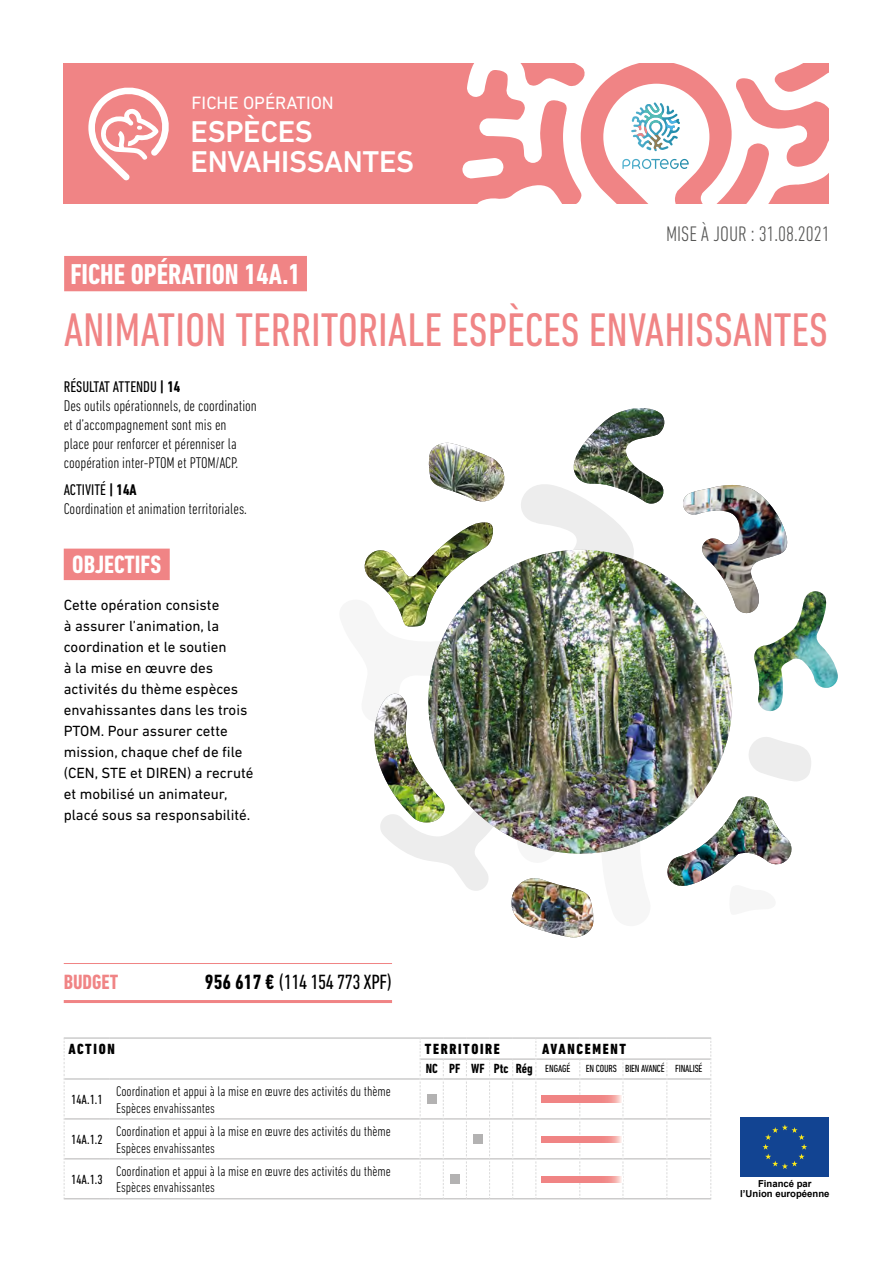
<style>
.page{position:relative;width:893px;height:1263px;background:#fff}
.page>*{position:absolute;margin:0;border:0;box-sizing:border-box;transform-origin:0 0}
.t1{font:condensed 48px "DIN Next LT Pro";color:#f08485}
.t2{font:500 30.6px/30px "DIN Next LT Pro";letter-spacing:-.01em;color:#fff}
.t3{font:700 condensed 29.25px "DIN Next LT Pro";color:#fff}
.t4{font:700 condensed 25.5px "DIN Next LT Pro";color:#fff}
.t5{font:300 condensed 21.45px "DIN Next LT Pro";color:#575756}
.t6{font:condensed 21px "DIN Next LT Pro";letter-spacing:-.02em;color:#000}
.t7{font:700 condensed 21px "DIN Next LT Pro";color:#f08485}
.t8{font:18.15px "DIN Next LT Pro";color:#fff}
.t9{font:300 condensed 15.75px/18.9px "DIN Next LT Pro";color:#000}
.t10{font:15px/21px "DIN Next LT Pro";color:#000}
.t11{font:800 condensed 15px "DIN Next LT Pro";letter-spacing:.11em;color:#000}
.t12{font:300 condensed 14.25px/16.5px "DIN Next LT Pro";color:#000}
.t13{font:condensed 13.5px "DIN Next LT Pro";color:#000}
.t14{font:700 condensed 13.5px "DIN Next LT Pro";color:#000}
.t15{font:condensed 10.5px "DIN Next LT Pro";letter-spacing:-.02em;color:#000}
.t16{font:700 9.6px/9.6px "Arial";color:#000;text-align:center}
.s1{font-weight:400}
.s2{font-weight:700}
.s3{font-weight:400;font-size:10.5px}
</style>
<div class="page">
<div style="left:64px;top:256px;width:243px;height:35px;background:#f08485"></div>
<div style="left:741px;top:1117px;width:88px;height:59px;background:#124492"></div>
<svg style="left:763px;top:1124px;width:44px;height:45px"></svg>
<div style="left:64px;top:64px;width:765px;height:140px;background:#f08485"></div>
<svg style="left:462px;top:64px;width:367px;height:140px"></svg>
<svg style="left:632px;top:103px;width:25px;height:33px"></svg>
<svg style="left:622px;top:159px;width:67px;height:10px"></svg>
<svg style="left:88px;top:87px;width:81px;height:93px"></svg>
<hr style="left:64px;top:963px;width:328px;height:1px;background:#f08485">
<hr style="left:64px;top:1000px;width:328px;height:3px;background:#f08485">
<div style="left:64px;top:549px;width:106px;height:31px;background:#f08485"></div>
<img style="left:364px;top:408px;width:474px;height:529px">
<hr style="left:64px;top:1038px;width:46px;height:1px;background:#b3b2b2">
<hr style="left:110px;top:1038px;width:310px;height:1px;background:#b3b2b2">
<hr style="left:536px;top:1038px;width:44px;height:1px;background:#b3b2b2">
<hr style="left:580px;top:1038px;width:43px;height:1px;background:#b3b2b2">
<hr style="left:623px;top:1038px;width:44px;height:1px;background:#b3b2b2">
<hr style="left:667px;top:1038px;width:44px;height:1px;background:#b3b2b2">
<hr style="left:536px;top:1059px;width:44px;height:1px;background:#b3b2b2">
<hr style="left:580px;top:1059px;width:43px;height:1px;background:#b3b2b2">
<hr style="left:623px;top:1059px;width:44px;height:1px;background:#b3b2b2">
<hr style="left:667px;top:1059px;width:43px;height:1px;background:#b3b2b2">
<hr style="left:65px;top:1078px;width:45px;height:1px;background:#b3b2b2">
<hr style="left:110px;top:1078px;width:310px;height:1px;background:#b3b2b2">
<hr style="left:536px;top:1078px;width:43px;height:1px;background:#b3b2b2">
<hr style="left:580px;top:1078px;width:43px;height:1px;background:#b3b2b2">
<hr style="left:623px;top:1078px;width:43px;height:1px;background:#b3b2b2">
<hr style="left:667px;top:1078px;width:43px;height:1px;background:#b3b2b2">
<hr style="left:65px;top:1118px;width:45px;height:1px;background:#b3b2b2">
<hr style="left:110px;top:1118px;width:310px;height:1px;background:#b3b2b2">
<hr style="left:536px;top:1118px;width:43px;height:1px;background:#b3b2b2">
<hr style="left:580px;top:1118px;width:43px;height:1px;background:#b3b2b2">
<hr style="left:623px;top:1118px;width:43px;height:1px;background:#b3b2b2">
<hr style="left:667px;top:1118px;width:43px;height:1px;background:#b3b2b2">
<hr style="left:65px;top:1158px;width:45px;height:1px;background:#b3b2b2">
<hr style="left:110px;top:1158px;width:310px;height:1px;background:#b3b2b2">
<hr style="left:536px;top:1158px;width:43px;height:1px;background:#b3b2b2">
<hr style="left:580px;top:1158px;width:43px;height:1px;background:#b3b2b2">
<hr style="left:623px;top:1158px;width:43px;height:1px;background:#b3b2b2">
<hr style="left:667px;top:1158px;width:43px;height:1px;background:#b3b2b2">
<hr style="left:64px;top:1198px;width:46px;height:1px;background:#b3b2b2">
<hr style="left:110px;top:1198px;width:310px;height:1px;background:#b3b2b2">
<hr style="left:536px;top:1198px;width:44px;height:1px;background:#b3b2b2">
<hr style="left:580px;top:1198px;width:43px;height:1px;background:#b3b2b2">
<hr style="left:623px;top:1198px;width:44px;height:1px;background:#b3b2b2">
<hr style="left:667px;top:1198px;width:44px;height:1px;background:#b3b2b2">
<svg style="left:420px;top:1038px;width:116px;height:161px"></svg>
<svg style="left:623px;top:1059px;width:1px;height:139px"></svg>
<svg style="left:666px;top:1059px;width:1px;height:139px"></svg>
<svg style="left:710px;top:1038px;width:1px;height:160px"></svg>
<svg style="left:579px;top:1059px;width:1px;height:139px"></svg>
<svg style="left:64px;top:1038px;width:1px;height:160px"></svg>
<div style="left:427px;top:1095px;width:9px;height:9px;background:#b3b2b2"></div>
<div style="left:473px;top:1135px;width:10px;height:9px;background:#b3b2b2"></div>
<div style="left:450px;top:1175px;width:9px;height:9px;background:#b3b2b2"></div>
<svg style="left:541px;top:1096px;width:81px;height:6px"></svg>
<svg style="left:541px;top:1176px;width:81px;height:7px"></svg>
<svg style="left:541px;top:1136px;width:81px;height:6px"></svg>
<p class="t8" style="left:192px;top:93px;width:144px">FICHE OPÉRATION</p>
<h2 class="t2" style="left:191px;top:117px;width:225px">ESPÈCES<br>ENVAHISSANTES</h2>
<h3 class="t3" style="left:70px;top:257px;width:232px">FICHE OPÉRATION 14A.1</h3>
<h3 class="t5" style="left:666px;top:222px;width:165px">MISE À JOUR : 31.08.2021</h3>
<h1 class="t1" style="left:64px;top:303px;width:766px">ANIMATION TERRITORIALE ESPÈCES ENVAHISSANTES</h1>
<p class="t9" style="left:64px;top:377px;width:195px"><span class="s1">RÉSULTAT ATTENDU</span> <span class="s2">| 14<br></span>Des outils opérationnels, de coordination et d’accompagnement sont mis en<br>place pour renforcer et pérenniser la coopération inter-PTOM et PTOM/ACP.</p>
<p class="t9" style="left:64px;top:480px;width:185px"><span class="s1">ACTIVITÉ</span> <span class="s2">| 14A<br></span>Coordination et animation territoriales.</p>
<h3 class="t4" style="left:72px;top:550px;width:90px">OBJECTIFS</h3>
<p class="t10" style="left:64px;top:594px;width:191px">Cette opération consiste<br>à assurer l’animation, la coordination et le soutien<br>à la mise en œuvre des activités du thème espèces envahissantes dans les trois<br>PTOM. Pour assurer cette mission, chaque chef de file (CEN, STE et DIREN) a recruté et mobilisé un animateur, placé sous sa responsabilité.</p>
<h3 class="t7" style="left:64px;top:970px;width:56px">BUDGET</h3>
<h3 class="t6" style="left:205px;top:970px;width:189px"><span class="s2">956 617 €</span> (114 154 773 XPF)</h3>
<p class="t11" style="left:68px;top:1040px;width:48px">ACTION</p>
<p class="t11" style="left:425px;top:1040px;width:77px">TERRITOIRE</p>
<p class="t11" style="left:542px;top:1040px;width:85px">AVANCEMENT</p>
<p class="t14" style="left:426px;top:1061px;width:146px">NC PF WF Ptc Rég <span class="s3">ENGAGÉ</span></p>
<p class="t15" style="left:586px;top:1063px;width:118px">EN COURS BIEN AVANCÉ FINALISÉ</p>
<p class="t13" style="left:71px;top:1092px;width:33px">14A.1.1</p>
<p class="t12" style="left:116px;top:1083px;width:276px">Coordination et appui à la mise en œuvre des activités du thème<br>Espèces envahissantes</p>
<p class="t13" style="left:71px;top:1132px;width:33px">14A.1.2</p>
<p class="t12" style="left:116px;top:1123px;width:276px">Coordination et appui à la mise en œuvre des activités du thème<br>Espèces envahissantes</p>
<p class="t13" style="left:71px;top:1172px;width:33px">14A.1.3</p>
<p class="t12" style="left:116px;top:1163px;width:276px">Coordination et appui à la mise en œuvre des activités du thème<br>Espèces envahissantes</p>
<p class="t16" style="left:740px;top:1179px;width:91px">Financé par<br>l’Union européenne</p>
</div>
